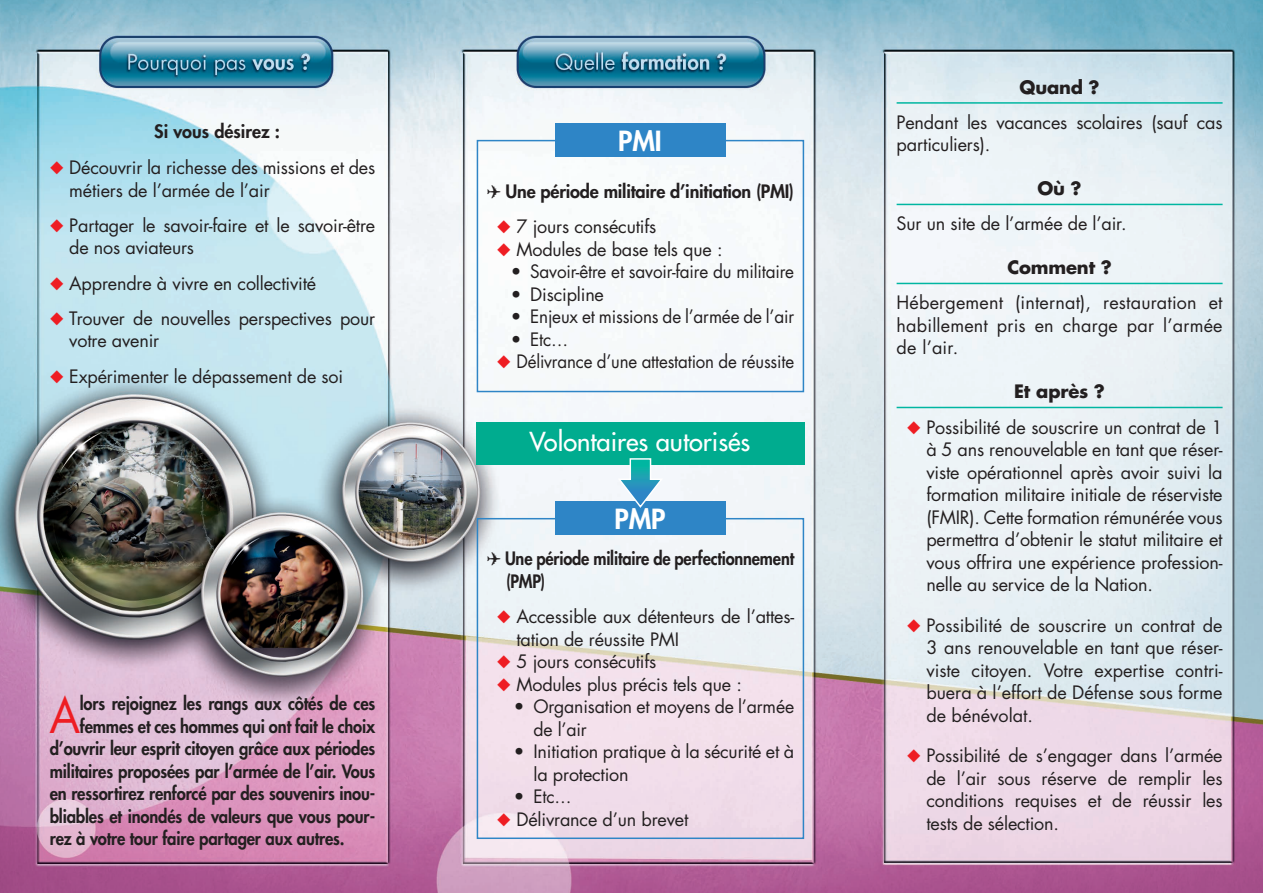
<style>
.page{position:relative;width:1263px;height:893px;background:#fff}
.page>*{position:absolute;margin:0;border:0;box-sizing:border-box;transform-origin:0 0}
.Texte_courant{font:47.85px "Futura Std";color:#ee1d23;scale:.92 1}
.t1{font:800 27px "Futura Std";color:#fff}
.t2{font:500 25.5px "Futura Std";color:#fff}
.avec_puce{font:18px/22.5px "Futura Std";letter-spacing:-.01em;color:#231f20}
.Texte_courant-2{font:800 18px "Futura Std";letter-spacing:-.01em;color:#231f20;scale:.92 1}
.avec_puce-2{font:800 18px "Futura Std";letter-spacing:-.01em;color:#231f20}
.avec_puce-3{font:800 18px/22.5px "Futura Std";letter-spacing:-.01em;color:#231f20;scale:.91 1}
.avec_puce-4{font:18px "Futura Std";letter-spacing:-.01em;color:#231f20;scale:.94 1}
.avec_puce-5{font:700 18px "Futura Std";letter-spacing:-.01em;color:#231f20}
.s1{color:#ee1d23}
</style>
<div class="page">
<img style="left:0;top:0;width:1263px;height:893px">
<div style="left:477px;top:140px;width:327px;height:252px;border:2px solid #2e85c6"></div>
<div style="left:477px;top:518px;width:327px;height:321px;border:2px solid #2e85c6"></div>
<hr style="left:897px;top:102px;width:325px;height:2px;background:#00b6a1">
<hr style="left:897px;top:204px;width:325px;height:1px;background:#00b6a1">
<hr style="left:897px;top:283px;width:325px;height:1px;background:#00b6a1">
<hr style="left:897px;top:407px;width:325px;height:1px;background:#00b6a1">
<div style="left:555px;top:123px;width:170px;height:33px;background:#2e85c6"></div>
<div style="left:555px;top:501px;width:170px;height:33px;background:#2e85c6"></div>
<div style="left:476px;top:422px;width:328px;height:43px;background:#00ac8f"></div>
<svg style="left:616px;top:458px;width:49px;height:50px"></svg>
<p class="avec_puce-2" style="left:154px;top:120px;width:127px">Si vous désirez :</p>
<p class="t1" style="left:618px;top:124px;width:45px">PMI</p>
<p class="avec_puce" style="left:69px;top:156px;width:308px;text-indent:-20px"><span class="s1">◆</span> Découvrir la richesse des missions et des métiers de l’armée de l’air</p>
<p class="avec_puce" style="left:69px;top:214px;width:307px;text-indent:-20px"><span class="s1">◆</span> Partager le savoir-faire et le savoir-être de nos aviateurs</p>
<p class="avec_puce" style="left:50px;top:272px;width:268px"><span class="s1">◆</span> Apprendre à vivre en collectivité</p>
<p class="avec_puce" style="left:69px;top:307px;width:308px;text-indent:-20px"><span class="s1">◆</span> Trouver de nouvelles perspectives pour votre avenir</p>
<p class="avec_puce" style="left:50px;top:365px;width:295px"><span class="s1">◆</span> Expérimenter le dépassement de soi</p>
<p class="Texte_courant" style="left:49px;top:685px;width:35px">A</p>
<p class="Texte_courant-2" style="left:80px;top:692px;width:323px">lors rejoignez les rangs aux côtés de ces</p>
<p class="Texte_courant-2" style="left:80px;top:715px;width:323px">femmes et ces hommes qui ont fait le choix</p>
<p class="Texte_courant-2" style="left:50px;top:737px;width:355px">d’ouvrir leur esprit citoyen grâce aux périodes</p>
<p class="Texte_courant-2" style="left:50px;top:760px;width:355px">militaires proposées par l’armée de l’air. Vous</p>
<p class="Texte_courant-2" style="left:50px;top:782px;width:355px">en ressortirez renforcé par des souvenirs inou-</p>
<p class="Texte_courant-2" style="left:50px;top:805px;width:355px">bliables et inondés de valeurs que vous pour-</p>
<p class="Texte_courant-2" style="left:50px;top:827px;width:322px">rez à votre tour faire partager aux autres.</p>
<p class="avec_puce-2" style="left:487px;top:180px;width:309px">✈ Une période militaire d’initiation (PMI)</p>
<p class="avec_puce" style="left:497px;top:215px;width:161px"><span class="s1">◆</span> 7 jours consécutifs</p>
<p class="avec_puce" style="left:497px;top:238px;width:227px"><span class="s1">◆</span> Modules de base tels que :</p>
<p class="avec_puce" style="left:511px;top:260px;width:285px">• Savoir-être et savoir-faire du militaire</p>
<p class="avec_puce" style="left:511px;top:283px;width:95px">• Discipline</p>
<p class="avec_puce" style="left:511px;top:305px;width:285px">• Enjeux et missions de l’armée de l’air</p>
<p class="avec_puce" style="left:511px;top:328px;width:59px">• Etc…</p>
<p class="avec_puce-4" style="left:497px;top:350px;width:318px"><span class="s1">◆</span> Délivrance d’une attestation de réussite</p>
<p class="t2" style="left:530px;top:426px;width:222px">Volontaires autorisés</p>
<p class="t1" style="left:614px;top:502px;width:53px">PMP</p>
<p class="avec_puce-3" style="left:506px;top:547px;width:318px;text-indent:-20px">✈ Une période militaire de perfectionnement (PMP)</p>
<p class="avec_puce" style="left:516px;top:605px;width:279px;text-indent:-20px"><span class="s1">◆</span> Accessible aux détenteurs de l’attes&shy;tation de réussite PMI</p>
<p class="avec_puce" style="left:497px;top:650px;width:161px"><span class="s1">◆</span> 5 jours consécutifs</p>
<p class="avec_puce" style="left:497px;top:673px;width:246px"><span class="s1">◆</span> Modules plus précis tels que :</p>
<p class="avec_puce" style="left:533px;top:695px;width:262px;text-indent:-20px">• Organisation et moyens de l’armée de l’air</p>
<p class="avec_puce" style="left:533px;top:740px;width:262px;text-indent:-20px">• Initiation pratique à la sécurité et à la protection</p>
<p class="avec_puce" style="left:514px;top:785px;width:59px">• Etc…</p>
<p class="avec_puce" style="left:497px;top:808px;width:193px"><span class="s1">◆</span> Délivrance d’un brevet</p>
<p class="avec_puce-5" style="left:1019px;top:75px;width:82px">Quand ?</p>
<p class="avec_puce" style="left:897px;top:111px;width:327px">Pendant les vacances scolaires (sauf cas particuliers).</p>
<p class="avec_puce-5" style="left:1037px;top:176px;width:46px">Où ?</p>
<p class="avec_puce" style="left:897px;top:213px;width:231px">Sur un site de l’armée de l’air.</p>
<p class="avec_puce-5" style="left:1007px;top:255px;width:106px">Comment ?</p>
<p class="avec_puce" style="left:897px;top:292px;width:327px;text-align:justify">Hébergement (internat), restauration et habillement pris en charge par l’armée de l’air.</p>
<p class="avec_puce-5" style="left:1014px;top:379px;width:92px">Et après ?</p>
<p class="avec_puce" style="left:926px;top:416px;width:298px;text-align:justify;text-indent:-20px"><span class="s1">◆</span> Possibilité de souscrire un contrat de 1 à 5 ans renouvelable en tant que réser&shy;viste opérationnel après avoir suivi la formation militaire initiale de réserviste (FMIR). Cette formation rémunérée vous permettra d’obtenir le statut militaire et vous offrira une expérience profession&shy;nelle au service de la Nation.</p>
<p class="avec_puce" style="left:926px;top:614px;width:298px;text-align:justify;text-indent:-20px"><span class="s1">◆</span> Possibilité de souscrire un contrat de 3 ans renouvelable en tant que réser&shy;viste citoyen. Votre expertise contri&shy;buera à l’effort de Défense sous forme de bénévolat.</p>
<p class="avec_puce" style="left:926px;top:744px;width:298px;text-align:justify;text-indent:-20px"><span class="s1">◆</span> Possibilité de s’engager dans l’armée de l’air sous réserve de remplir les conditions requises et de réussir les tests de sélection.</p>
</div>
